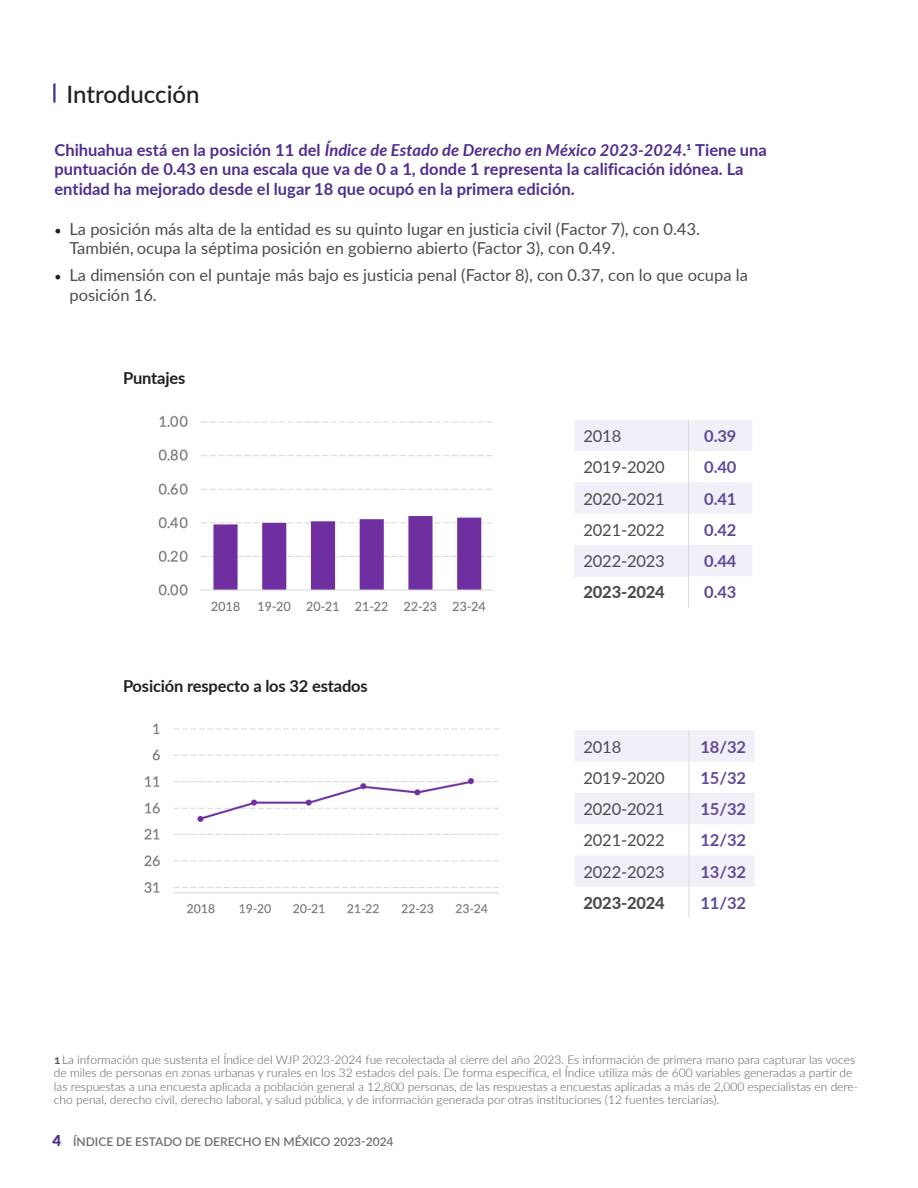
<style>
.page{position:relative;width:918px;height:1188px;background:#fff}
.page>*{position:absolute;margin:0;border:0;box-sizing:border-box;transform-origin:0 0}
.t1{font:500 24px "Lato";color:#231f20}
.t2{font:16.5px/19.5px "Lato";color:#4b4c4d}
.t3{font:700 16.5px/19.5px "Lato";color:#4f2e8f}
.t4{font:700 16.5px "Lato";letter-spacing:-.01em;color:#624799}
.t5{font:700 16.5px "Lato";letter-spacing:-.01em;color:#231f20}
.t6{font:800 16.5px "Lato";letter-spacing:-.01em;color:#4b4c4d}
.t7{font:300 12px/13.5px "Lato";color:#57585a}
.t8{font:600 12px "Lato";color:#6c6d70}
.s1{font-style:italic}
.s2{font-family:"Minion Pro";font-size:18px;color:#231f20}
.s3{font-weight:700}
.s4{font-weight:900;font-size:15px;color:#4f2e8f}
</style>
<div class="page">
<img style="left:158px;top:415px;width:335px;height:197px">
<img style="left:144px;top:723px;width:355px;height:191px">
<svg style="left:575px;top:420px;width:177px;height:156px"></svg>
<div style="left:574px;top:545px;width:114px;height:31px;background:#f1eff7"></div>
<hr style="left:688px;top:420px;width:1px;height:31px;background:#dbdad9">
<hr style="left:688px;top:451px;width:1px;height:31px;background:#dbdad9">
<hr style="left:688px;top:482px;width:1px;height:32px;background:#dbdad9">
<hr style="left:688px;top:514px;width:1px;height:31px;background:#dbdad9">
<hr style="left:688px;top:545px;width:1px;height:31px;background:#dbdad9">
<hr style="left:688px;top:576px;width:1px;height:31px;background:#dbdad9">
<svg style="left:575px;top:730px;width:179px;height:157px"></svg>
<hr style="left:689px;top:730px;width:1px;height:32px;background:#dbdad9">
<hr style="left:689px;top:762px;width:1px;height:31px;background:#dbdad9">
<hr style="left:689px;top:793px;width:1px;height:31px;background:#dbdad9">
<hr style="left:689px;top:824px;width:1px;height:31px;background:#dbdad9">
<hr style="left:689px;top:855px;width:1px;height:32px;background:#dbdad9">
<hr style="left:689px;top:887px;width:1px;height:31px;background:#dbdad9">
<hr style="left:53px;top:83px;width:3px;height:20px;background:#482e92">
<h1 class="t1" style="left:66px;top:77px;width:135px">Introducción</h1>
<p class="t3" style="left:54px;top:139px;width:714px">Chihuahua está en la posición 11 del <span class="s1">Índice de Estado de Derecho en México 2023-2024</span>.1 Tiene una puntuación de 0.43 en una escala que va de 0 a 1, donde 1 representa la calificación idónea. La entidad ha mejorado desde el lugar 18 que ocupó en la primera edición.</p>
<h2 class="t2" style="left:69px;top:218px;width:632px;text-indent:-15px"><span class="s2">•</span> La posición más alta de la entidad es su quinto lugar en justicia civil (Factor 7), con 0.43.<br>También, ocupa la séptima posición en gobierno abierto (Factor 3), con 0.49.</h2>
<h2 class="t2" style="left:69px;top:265px;width:680px;text-indent:-15px"><span class="s2">•</span> La dimensión con el puntaje más bajo es justicia penal (Factor 8), con 0.37, con lo que ocupa la posición 16.</h2>
<h2 class="t5" style="left:123px;top:366px;width:64px">Puntajes</h2>
<h2 class="t5" style="left:123px;top:674px;width:246px">Posición respecto a los 32 estados</h2>
<h2 class="t2" style="left:584px;top:426px;width:39px">2018</h2>
<h2 class="t4" style="left:704px;top:424px;width:34px">0.39</h2>
<h2 class="t2" style="left:584px;top:457px;width:83px">2019-2020</h2>
<h2 class="t4" style="left:704px;top:455px;width:34px">0.40</h2>
<h2 class="t2" style="left:584px;top:488px;width:83px">2020-2021</h2>
<h2 class="t4" style="left:704px;top:486px;width:34px">0.41</h2>
<h2 class="t2" style="left:584px;top:519px;width:83px">2021-2022</h2>
<h2 class="t4" style="left:704px;top:518px;width:34px">0.42</h2>
<h2 class="t2" style="left:584px;top:551px;width:83px">2022-2023</h2>
<h2 class="t4" style="left:704px;top:549px;width:34px">0.44</h2>
<h2 class="t6" style="left:584px;top:580px;width:83px">2023-2024</h2>
<h2 class="t4" style="left:704px;top:580px;width:34px">0.43</h2>
<h2 class="t2" style="left:584px;top:736px;width:39px">2018</h2>
<h2 class="t4" style="left:701px;top:734px;width:47px">18/32</h2>
<h2 class="t2" style="left:584px;top:767px;width:83px">2019-2020</h2>
<h2 class="t4" style="left:701px;top:766px;width:47px">15/32</h2>
<h2 class="t2" style="left:584px;top:799px;width:83px">2020-2021</h2>
<h2 class="t4" style="left:701px;top:797px;width:47px">15/32</h2>
<h2 class="t2" style="left:584px;top:830px;width:83px">2021-2022</h2>
<h2 class="t4" style="left:701px;top:828px;width:47px">12/32</h2>
<h2 class="t2" style="left:584px;top:861px;width:83px">2022-2023</h2>
<h2 class="t4" style="left:701px;top:860px;width:47px">13/32</h2>
<h2 class="t6" style="left:584px;top:891px;width:83px">2023-2024</h2>
<h2 class="t4" style="left:701px;top:891px;width:47px">11/32</h2>
<p class="t7" style="left:54px;top:1052px;width:806px"><span class="s3">1</span> La información que sustenta el Índice del WJP 2023-2024 fue recolectada al cierre del año 2023. Es información de primera mano para capturar las voces de miles de personas en zonas urbanas y rurales en los 32 estados del país. De forma específica, el Índice utiliza más de 600 variables generadas a partir de las respuestas a una encuesta aplicada a población general a 12,800 personas, de las respuestas a encuestas aplicadas a más de 2,000 especialistas en dere&shy;cho penal, derecho civil, derecho laboral, y salud pública, y de información generada por otras instituciones (12 fuentes terciarias).</p>
<p class="t8" style="left:52px;top:1133px;width:343px"><span class="s4">4</span> ÍNDICE DE ESTADO DE DERECHO EN MÉXICO 2023-2024</p>
</div>
